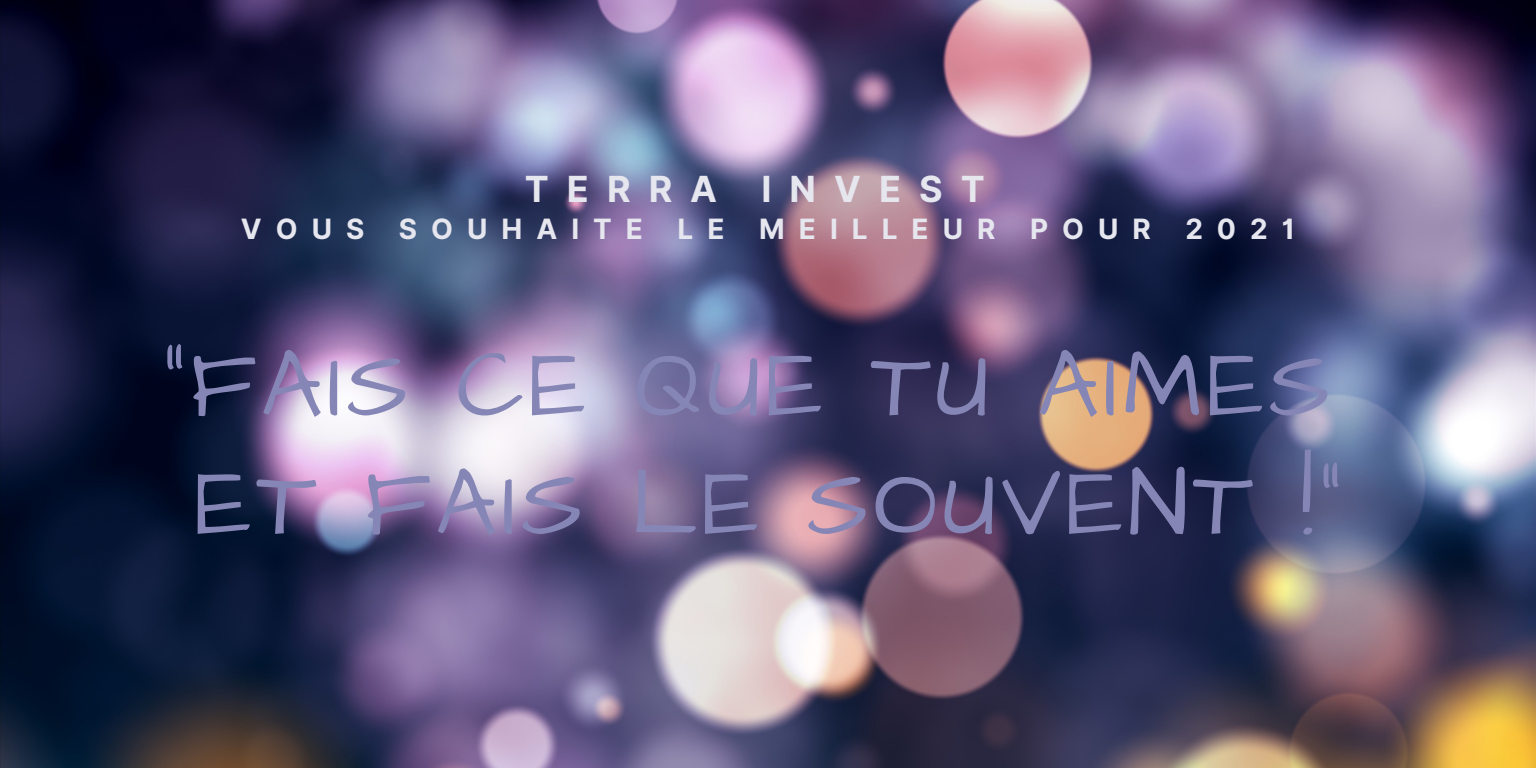
<style>
.page{position:relative;width:1536px;height:768px;background:#fff}
.page>*{position:absolute;margin:0;border:0;box-sizing:border-box;transform-origin:0 0}
.t1{font:96px "Architects Daughter";letter-spacing:.05em;color:#8686b6}
.t2{font:700 36px "Inter";letter-spacing:.5em;color:#e6e6ef}
.t3{font:700 28px "Inter";letter-spacing:.5em;color:#e6e6ef}
</style>
<div class="page">
<img style="left:0;top:0;width:1536px;height:768px">
<p class="t2" style="left:525px;top:168px;width:461px">TERRA INVEST</p>
<p class="t3" style="left:241px;top:212px;width:1056px">VOUS SOUHAITE LE MEILLEUR POUR 2021</p>
<p class="t1" style="left:162px;top:321px;width:1170px">"FAIS CE QUE TU AIMES</p>
<p class="t1" style="left:195px;top:439px;width:1148px">ET FAIS LE SOUVENT !"</p>
</div>
